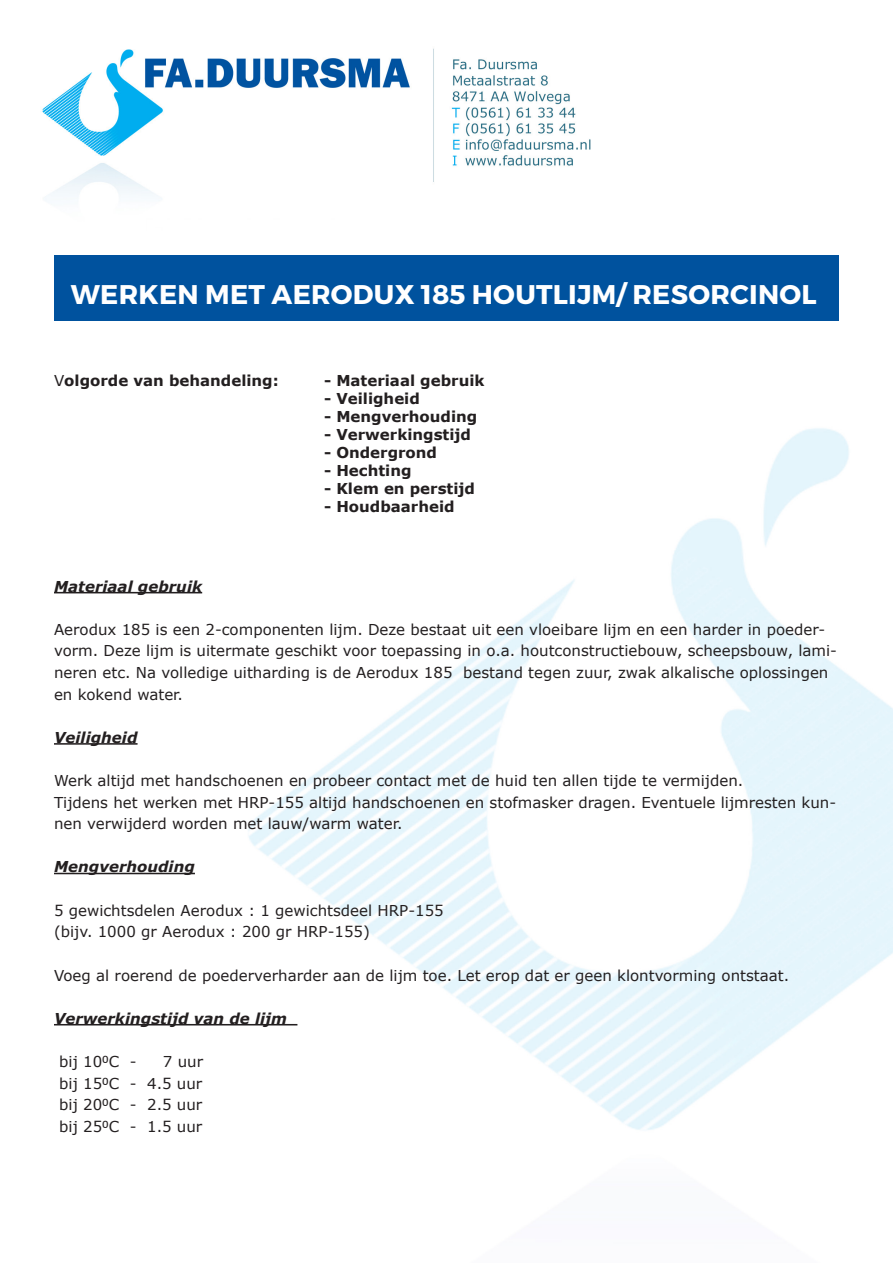
<style>
.page{position:relative;width:893px;height:1263px;background:#fff}
.page>*{position:absolute;margin:0;border:0;box-sizing:border-box;transform-origin:0 0}
.t1{font:700 27px "Montserrat";letter-spacing:.01em;color:#fff}
.t2{font:15px/21.6px "Verdana";color:#231f20}
.t3{font:700 15px "Verdana";color:#231f20}
.t4{font:italic 700 15px "Verdana";color:#231f20}
.s1{font-weight:400}
</style>
<div class="page">
<img style="left:42px;top:48px;width:851px;height:1082px">
<div style="left:54px;top:255px;width:785px;height:66px;background:#00529e"></div>
<hr style="left:54px;top:592px;width:148px;height:1px;background:#231f20">
<hr style="left:54px;top:743px;width:84px;height:2px;background:#231f20">
<hr style="left:54px;top:873px;width:141px;height:1px;background:#231f20">
<hr style="left:54px;top:1024px;width:243px;height:1px;background:#231f20">
<p class="t1" style="left:71px;top:277px;width:747px">WERKEN MET AERODUX 185 HOUTLIJM/ RESORCINOL</p>
<p class="t3" style="left:54px;top:370px;width:226px"><span class="s1">V</span>olgorde van behandeling:</p>
<p class="t3" style="left:324px;top:370px;width:162px">- Materiaal gebruik</p>
<p class="t3" style="left:324px;top:388px;width:97px">- Veiligheid</p>
<p class="t3" style="left:324px;top:406px;width:155px">- Mengverhouding</p>
<p class="t3" style="left:324px;top:424px;width:149px">- Verwerkingstijd</p>
<p class="t3" style="left:324px;top:442px;width:115px">- Ondergrond</p>
<p class="t3" style="left:324px;top:460px;width:89px">- Hechting</p>
<p class="t3" style="left:324px;top:478px;width:153px">- Klem en perstijd</p>
<p class="t3" style="left:324px;top:496px;width:132px">- Houdbaarheid</p>
<p class="t4" style="left:54px;top:575px;width:150px">Materiaal gebruik</p>
<p class="t2" style="left:54px;top:618px;width:784px">Aerodux 185 is een 2-componenten lijm. Deze bestaat uit een vloeibare lijm en een harder in poeder&shy;vorm. Deze lijm is uitermate geschikt voor toepassing in o.a. houtconstructiebouw, scheepsbouw, lami&shy;neren etc. Na volledige uitharding is de Aerodux 185 bestand tegen zuur, zwak alkalische oplossingen en kokend water.</p>
<p class="t4" style="left:54px;top:727px;width:85px">Veiligheid</p>
<p class="t2" style="left:54px;top:770px;width:691px">Werk altijd met handschoenen en probeer contact met de huid ten allen tijde te vermijden.</p>
<p class="t2" style="left:54px;top:791px;width:784px">Tijdens het werken met HRP-155 altijd handschoenen en stofmasker dragen. Eventuele lijmresten kun&shy;nen verwijderd worden met lauw/warm water.</p>
<p class="t4" style="left:54px;top:856px;width:142px">Mengverhouding</p>
<p class="t2" style="left:54px;top:899px;width:391px">5 gewichtsdelen Aerodux : 1 gewichtsdeel HRP-155</p>
<p class="t2" style="left:54px;top:921px;width:317px">(bijv. 1000 gr Aerodux : 200 gr HRP-155)</p>
<p class="t2" style="left:54px;top:964px;width:737px">Voeg al roerend de poederverharder aan de lijm toe. Let erop dat er geen klontvorming ontstaat.</p>
<p class="t4" style="left:54px;top:1007px;width:235px">Verwerkingstijd van de lijm</p>
<p class="t2" style="left:59px;top:1050px;width:79px">bij 100C -</p>
<p class="t2" style="left:163px;top:1050px;width:42px">7 uur</p>
<p class="t2" style="left:59px;top:1072px;width:145px">bij 150C - 4.5 uur</p>
<p class="t2" style="left:59px;top:1094px;width:145px">bij 200C - 2.5 uur</p>
<p class="t2" style="left:59px;top:1115px;width:145px">bij 250C - 1.5 uur</p>
</div>
